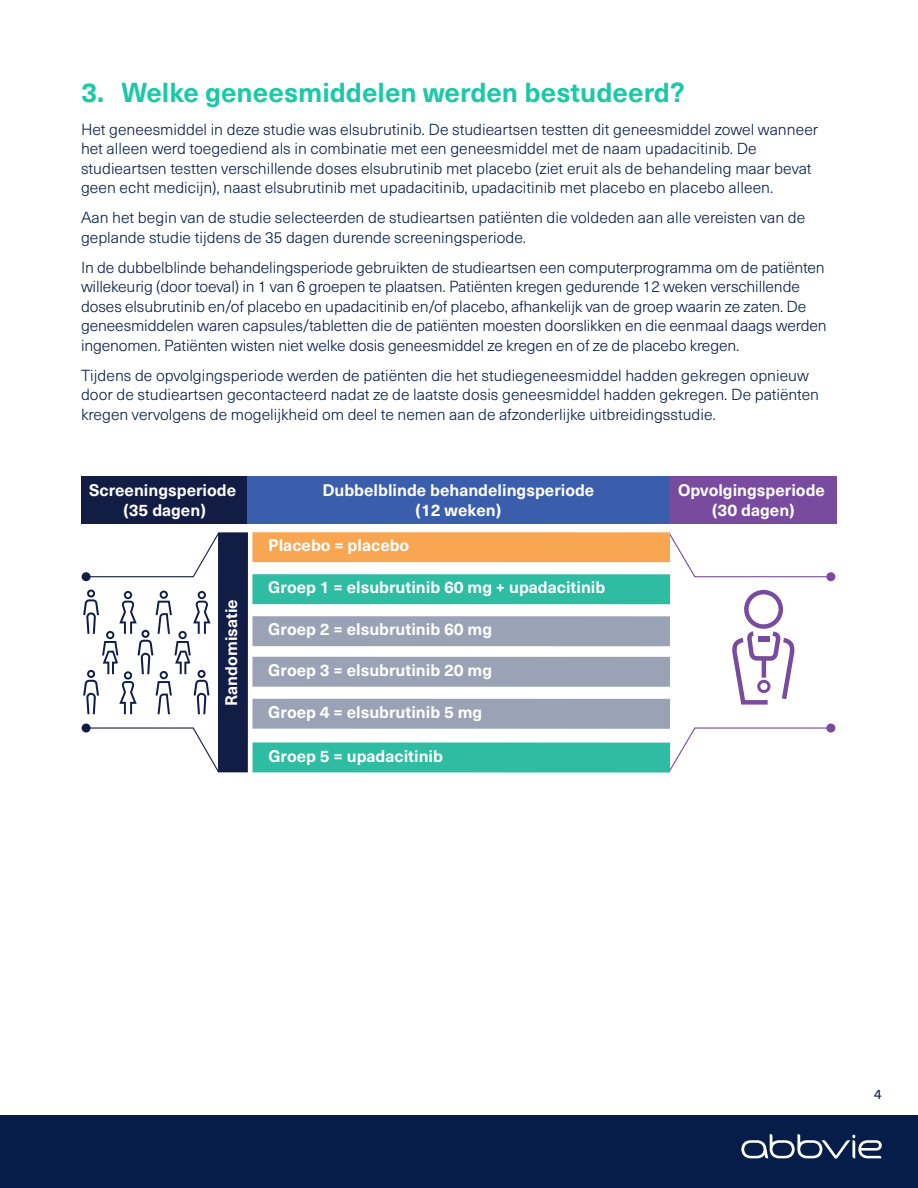
<style>
.page{position:relative;width:918px;height:1188px;background:#fff}
.page>*{position:absolute;margin:0;border:0;box-sizing:border-box;transform-origin:0 0}
.t1{font:700 27px "Neue Haas Unica Pro";color:#1ac9a8}
.t2{font:700 16.5px/19.8px "Neue Haas Unica Pro";color:#fff;text-align:center}
.t3{font:300 15.75px/19.5px "Neue Haas Unica Pro";color:#071d49}
.t4{font:13.5px "Neue Haas Unica Pro";color:#071d49}
</style>
<div class="page">
<div style="left:81px;top:476px;width:167px;height:48px;background:#121d46"></div>
<div style="left:670px;top:476px;width:167px;height:48px;background:#794b9e"></div>
<div style="left:248px;top:476px;width:422px;height:48px;background:#3a5eab"></div>
<div style="left:826px;top:724px;width:9px;height:9px;background:#794b9e;border-radius:50%"></div>
<div style="left:826px;top:572px;width:9px;height:9px;background:#794b9e;border-radius:50%"></div>
<div style="left:218px;top:532px;width:30px;height:240px;background:#121d46"></div>
<div style="left:252px;top:532px;width:418px;height:30px;background:#f9a652"></div>
<div style="left:252px;top:574px;width:418px;height:30px;background:#2ebca2"></div>
<div style="left:252px;top:616px;width:418px;height:30px;background:#9aa3b5"></div>
<div style="left:252px;top:657px;width:418px;height:30px;background:#9aa3b5"></div>
<div style="left:252px;top:699px;width:418px;height:30px;background:#9aa3b5"></div>
<div style="left:253px;top:742px;width:417px;height:30px;background:#2ebca2"></div>
<svg style="left:83px;top:532px;width:137px;height:240px"></svg>
<svg style="left:668px;top:532px;width:165px;height:240px"></svg>
<div style="left:0;top:1115px;width:918px;height:73px;background:#071d49"></div>
<svg style="left:741px;top:1134px;width:141px;height:25px"></svg>
<h1 class="t1" style="left:81px;top:76px;width:605px">3. Welke geneesmiddelen werden bestudeerd?</h1>
<p class="t3" style="left:81px;top:120px;width:739px">Het geneesmiddel in deze studie was elsubrutinib. De studieartsen testten dit geneesmiddel zowel wanneer het alleen werd toegediend als in combinatie met een geneesmiddel met de naam upadacitinib. De studieartsen testten verschillende doses elsubrutinib met placebo (ziet eruit als de behandeling maar bevat geen echt medicijn), naast elsubrutinib met upadacitinib, upadacitinib met placebo en placebo alleen.</p>
<p class="t3" style="left:81px;top:208px;width:726px">Aan het begin van de studie selecteerden de studieartsen patiënten die voldeden aan alle vereisten van de geplande studie tijdens de 35 dagen durende screeningsperiode.</p>
<p class="t3" style="left:81px;top:258px;width:747px">In de dubbelblinde behandelingsperiode gebruikten de studieartsen een computerprogramma om de patiënten willekeurig (door toeval) in 1 van 6 groepen te plaatsen. Patiënten kregen gedurende 12 weken verschillende doses elsubrutinib en/of placebo en upadacitinib en/of placebo, afhankelijk van de groep waarin ze zaten. De geneesmiddelen waren capsules/tabletten die de patiënten moesten doorslikken en die eenmaal daags werden ingenomen. Patiënten wisten niet welke dosis geneesmiddel ze kregen en of ze de placebo kregen.</p>
<p class="t3" style="left:81px;top:366px;width:740px">Tijdens de opvolgingsperiode werden de patiënten die het studiegeneesmiddel hadden gekregen opnieuw door de studieartsen gecontacteerd nadat ze de laatste dosis geneesmiddel hadden gekregen. De patiënten kregen vervolgens de mogelijkheid om deel te nemen aan de afzonderlijke uitbreidingsstudie.</p>
<p class="t2" style="left:89px;top:480px;width:149px">Screeningsperiode (35 dagen)</p>
<p class="t2" style="left:322px;top:480px;width:274px">Dubbelblinde behandelingsperiode (12 weken)</p>
<p class="t2" style="left:678px;top:480px;width:148px">Opvolgingsperiode (30 dagen)</p>
<p class="t2" style="left:222px;top:706px;width:108px;rotate:-90deg">Randomisatie</p>
<p class="t2" style="left:268px;top:536px;width:143px">Placebo = placebo</p>
<p class="t2" style="left:268px;top:578px;width:339px">Groep 1 = elsubrutinib 60 mg + upadacitinib</p>
<p class="t2" style="left:268px;top:620px;width:225px">Groep 2 = elsubrutinib 60 mg</p>
<p class="t2" style="left:268px;top:660px;width:225px">Groep 3 = elsubrutinib 20 mg</p>
<p class="t2" style="left:268px;top:702px;width:216px">Groep 4 = elsubrutinib 5 mg</p>
<p class="t2" style="left:268px;top:746px;width:176px">Groep 5 = upadacitinib</p>
<p class="t4" style="left:874px;top:1086px;width:9px">4</p>
</div>
